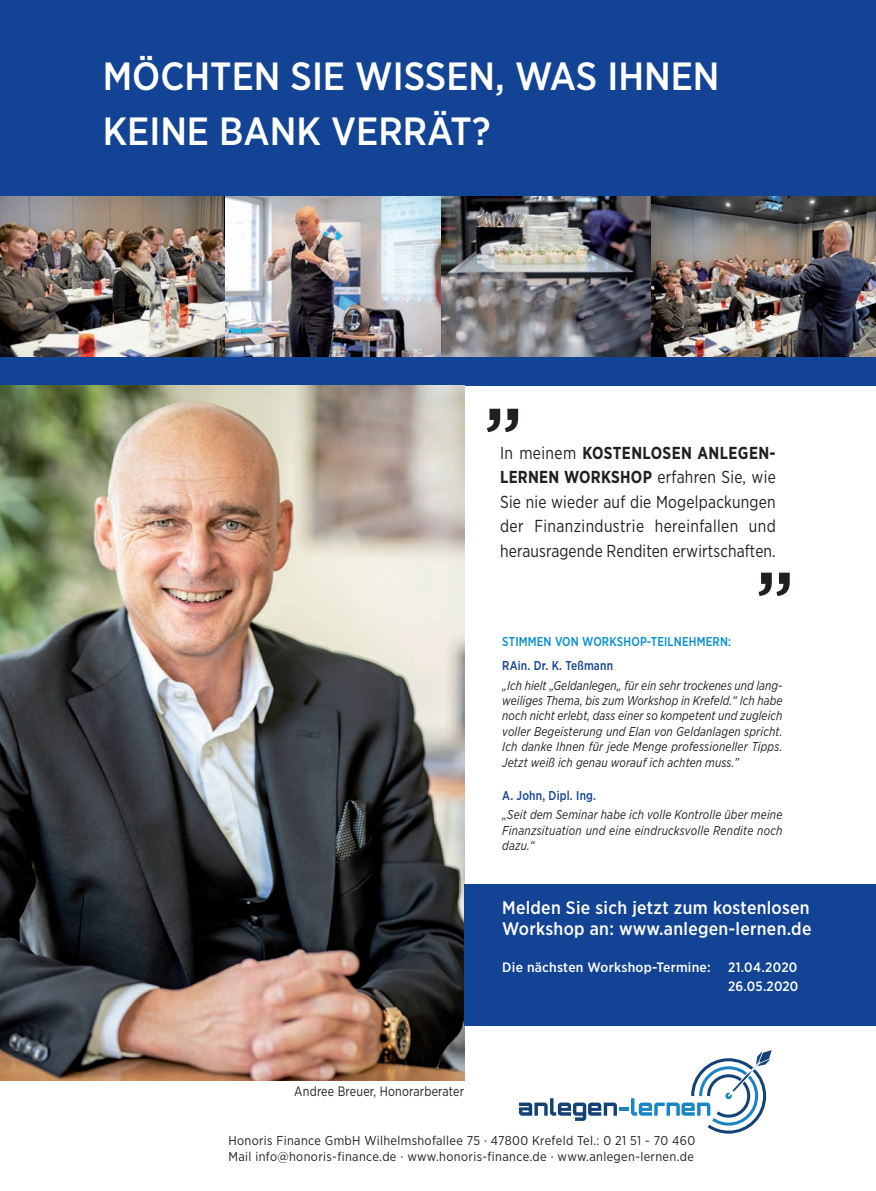
<style>
.page{position:relative;width:876px;height:1191px;background:#fff}
.page>*{position:absolute;margin:0;border:0;box-sizing:border-box;transform-origin:0 0}
.t1{font:500 84.15px "Gotham Narrow";color:#231f20}
.t2{font:500 39.3px/55.8px "Gotham Narrow";color:#fff}
.t3{font:500 18.15px/21.8px "Gotham Narrow";letter-spacing:.015em;color:#fff}
.t4{font:17.4px/24.5px "Gotham Narrow";letter-spacing:.01em;color:#231f20;text-align:justify;scale:.91 1}
.t5{font:500 13.5px/18.5px "Gotham Narrow";letter-spacing:.015em;color:#fff}
.t6{font:13.5px "Gotham Narrow";letter-spacing:.015em;color:#231f20;scale:.91 1}
.t7{font:italic 12.75px/15.5px "Gotham Narrow";letter-spacing:.02em;color:#231f20;text-align:justify;scale:.91 1}
.t8{font:12.75px/15.5px "Gotham Narrow";letter-spacing:.025em;color:#231f20}
.t9{font:500 12.75px "Gotham Narrow";letter-spacing:.015em;color:#124395;scale:.91 1}
.t10{font:500 12.75px "Gotham Narrow";letter-spacing:.015em;color:#008dcf;scale:.91 1}
.s1{font-weight:700}
</style>
<div class="page">
<div style="left:0;top:0;width:876px;height:386px;background:#124395"></div>
<img style="left:0;top:386px;width:464px;height:695px">
<img style="left:0;top:196px;width:226px;height:160px">
<svg style="left:519px;top:1050px;width:253px;height:83px"></svg>
<img style="left:226px;top:196px;width:215px;height:160px">
<img style="left:441px;top:196px;width:211px;height:160px">
<img style="left:652px;top:196px;width:224px;height:160px">
<div style="left:464px;top:884px;width:412px;height:141px;background:#124395"></div>
<h2 class="t2" style="left:103px;top:51px;width:618px">MÖCHTEN SIE WISSEN, WAS IHNEN<br>KEINE BANK VERRÄT?</h2>
<h1 class="t1" style="left:484px;top:409px;width:40px">”</h1>
<h3 class="t4" style="left:500px;top:442px;width:304px">In meinem <span class="s1">KOSTENLOSEN ANLEGEN-LERNEN WORKSHOP</span> erfahren Sie, wie Sie nie wieder auf die Mogelpackungen der Finanzindustrie hereinfallen und heraus ragende Renditen erwirtschaften.</h3>
<h1 class="t1" style="left:756px;top:572px;width:40px">”</h1>
<p class="t10" style="left:502px;top:637px;width:253px">STIMMEN VON WORKSHOP-TEILNEHMERN:</p>
<p class="t9" style="left:502px;top:661px;width:123px">RAin. Dr. K. Teßmann</p>
<p class="t7" style="left:502px;top:678px;width:309px">„Ich hielt „Geldanlegen„ für ein sehr trockenes und lang&shy;weiliges Thema, bis zum Workshop in Krefeld.“ Ich habe noch nicht erlebt, dass einer so kompetent und zugleich voller Begeisterung und Elan von Geldanlagen spricht.<br>Ich danke Ihnen für jede Menge professioneller Tipps.<br>Jetzt weiß ich genau worauf ich achten muss.”</p>
<p class="t9" style="left:502px;top:790px;width:105px">A. John, Dipl. Ing.</p>
<p class="t7" style="left:502px;top:808px;width:309px">„Seit dem Seminar habe ich volle Kontrolle über meine Finanz situation und eine eindrucksvolle Rendite noch dazu.“</p>
<p class="t6" style="left:294px;top:1086px;width:188px">Andree Breuer, Honorarberater</p>
<h3 class="t3" style="left:502px;top:897px;width:311px">Melden Sie sich jetzt zum kostenlosen<br>Workshop an: www.anlegen-lernen.de</h3>
<p class="t5" style="left:502px;top:959px;width:210px">Die nächsten Workshop-Termine:</p>
<p class="t5" style="left:728px;top:959px;width:72px">21.04.2020<br>26.05.2020</p>
<p class="t8" style="left:228px;top:1134px;width:468px">Honoris Finance GmbH Wilhelmshofallee 75 · 47800 Krefeld Tel.: 0 21 51 - 70 460<br>Mail info@honoris-finance.de · www.honoris-finance.de · www.anlegen-lernen.de</p>
</div>
